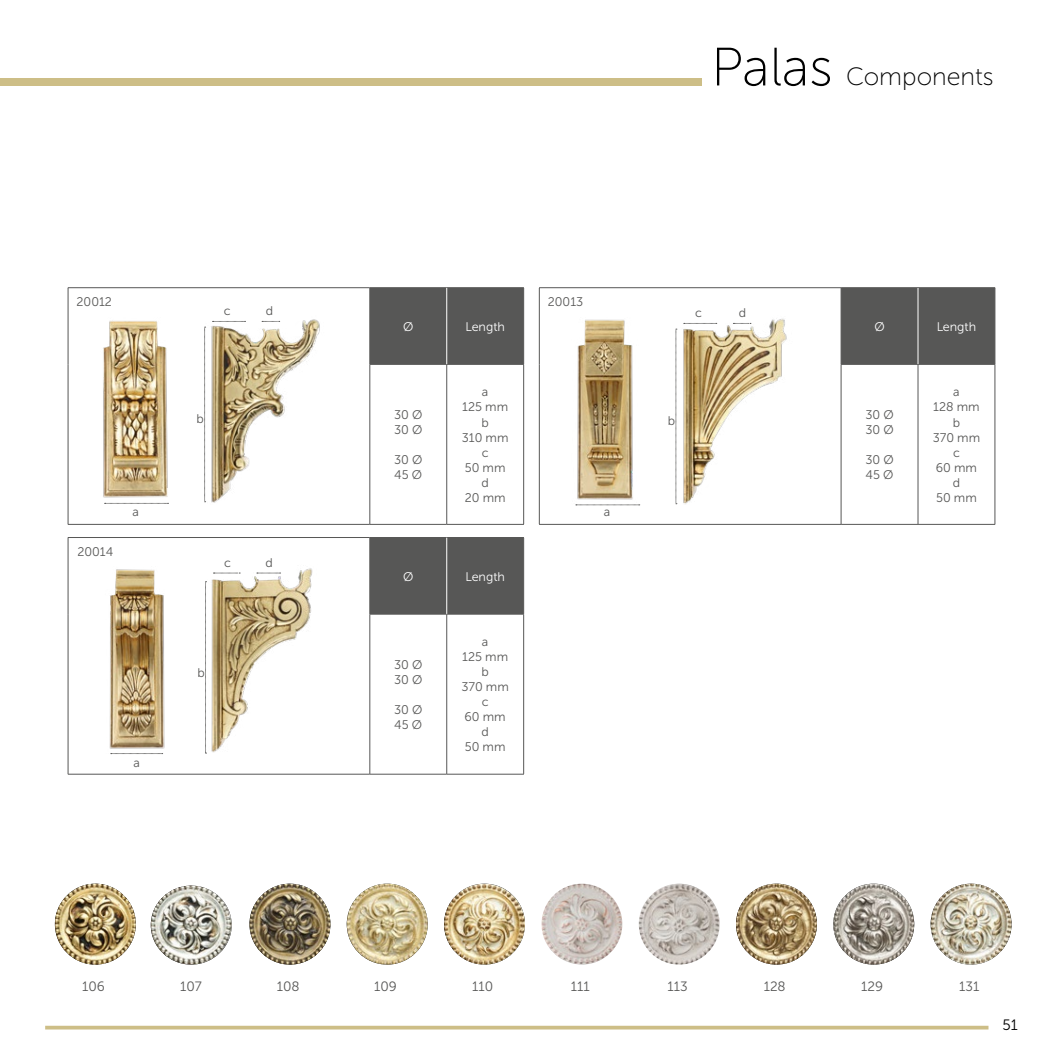
<style>
.page{position:relative;width:1063px;height:1063px;background:#fff}
.page>*{position:absolute;margin:0;border:0;box-sizing:border-box;transform-origin:0 0}
.t1{font:25px "Museo Sans Cyrl 100";color:#000}
.t2{font:15px "Museo Sans Cyrl 300";color:#000}
.t3{font:13.5px "Museo Sans 300";color:#575756}
.t4{font:12.5px/15px "Museo Sans Cyrl 300";color:#575756}
.t5{font:12.5px "Museo Sans Cyrl 300";color:#fff}
.s1{font-size:53.88px}
</style>
<div class="page">
<svg style="left:45px;top:1026px;width:943px;height:4px;background:#d3c595"></svg>
<div style="left:371px;top:538px;width:152px;height:76px;background:#575756"></div>
<hr style="left:68px;top:537px;width:302px;height:1px;background:#575756">
<hr style="left:68px;top:538px;width:1px;height:76px;background:#575756">
<hr style="left:68px;top:614px;width:1px;height:160px;background:#575756">
<hr style="left:370px;top:537px;width:77px;height:1px;background:#575756">
<hr style="left:370px;top:538px;width:1px;height:76px;background:#575756">
<hr style="left:447px;top:537px;width:77px;height:1px;background:#575756">
<hr style="left:370px;top:614px;width:77px;height:1px;background:#575756">
<hr style="left:370px;top:614px;width:1px;height:160px;background:#575756">
<hr style="left:447px;top:614px;width:77px;height:1px;background:#575756">
<hr style="left:446px;top:614px;width:1px;height:160px;background:#575756">
<hr style="left:523px;top:614px;width:1px;height:160px;background:#575756">
<hr style="left:68px;top:774px;width:302px;height:1px;background:#575756">
<hr style="left:370px;top:774px;width:77px;height:1px;background:#575756">
<hr style="left:447px;top:774px;width:77px;height:1px;background:#575756">
<hr style="left:446px;top:538px;width:1px;height:76px;background:#fff">
<hr style="left:523px;top:538px;width:1px;height:76px;background:#575756">
<div style="left:0;top:78px;width:702px;height:7px;background:#cdbe87"></div>
<img style="left:541px;top:884px;width:81px;height:81px;border-radius:40px">
<img style="left:639px;top:884px;width:81px;height:81px;border-radius:40px">
<img style="left:736px;top:884px;width:81px;height:81px;border-radius:40px">
<img style="left:833px;top:884px;width:81px;height:81px;border-radius:40px">
<img style="left:931px;top:884px;width:81px;height:81px;border-radius:40px">
<img style="left:55px;top:884px;width:81px;height:81px;border-radius:40px">
<img style="left:151px;top:886px;width:81px;height:79px">
<img style="left:250px;top:884px;width:80px;height:81px;border-radius:40px">
<img style="left:444px;top:884px;width:81px;height:81px;border-radius:40px">
<img style="left:347px;top:884px;width:81px;height:81px;border-radius:40px">
<div style="left:371px;top:288px;width:152px;height:76px;background:#575756"></div>
<hr style="left:68px;top:287px;width:302px;height:1px;background:#575756">
<hr style="left:68px;top:288px;width:1px;height:76px;background:#575756">
<hr style="left:68px;top:364px;width:1px;height:160px;background:#575756">
<hr style="left:370px;top:287px;width:77px;height:1px;background:#575756">
<hr style="left:370px;top:288px;width:1px;height:76px;background:#575756">
<hr style="left:447px;top:287px;width:77px;height:1px;background:#575756">
<hr style="left:370px;top:364px;width:77px;height:1px;background:#575756">
<hr style="left:370px;top:365px;width:1px;height:159px;background:#575756">
<hr style="left:447px;top:364px;width:77px;height:1px;background:#575756">
<hr style="left:446px;top:365px;width:1px;height:159px;background:#575756">
<hr style="left:523px;top:365px;width:1px;height:159px;background:#575756">
<hr style="left:68px;top:524px;width:302px;height:1px;background:#575756">
<hr style="left:370px;top:524px;width:77px;height:1px;background:#575756">
<hr style="left:447px;top:524px;width:77px;height:1px;background:#575756">
<hr style="left:446px;top:288px;width:1px;height:76px;background:#fff">
<hr style="left:523px;top:288px;width:1px;height:76px;background:#575756">
<img style="left:103px;top:320px;width:66px;height:184px">
<svg style="left:105px;top:503px;width:64px;height:1px"></svg>
<img style="left:211px;top:319px;width:109px;height:184px">
<svg style="left:204px;top:327px;width:2px;height:175px"></svg>
<svg style="left:213px;top:321px;width:33px;height:1px"></svg>
<svg style="left:262px;top:321px;width:18px;height:1px"></svg>
<div style="left:842px;top:288px;width:153px;height:76px;background:#575756"></div>
<hr style="left:539px;top:287px;width:302px;height:1px;background:#575756">
<hr style="left:539px;top:288px;width:1px;height:76px;background:#575756">
<hr style="left:539px;top:364px;width:1px;height:160px;background:#575756">
<hr style="left:841px;top:287px;width:77px;height:1px;background:#575756">
<hr style="left:841px;top:288px;width:1px;height:76px;background:#575756">
<hr style="left:918px;top:287px;width:77px;height:1px;background:#575756">
<hr style="left:841px;top:364px;width:77px;height:1px;background:#575756">
<hr style="left:841px;top:365px;width:1px;height:159px;background:#575756">
<hr style="left:918px;top:364px;width:77px;height:1px;background:#575756">
<hr style="left:918px;top:365px;width:1px;height:159px;background:#575756">
<hr style="left:995px;top:365px;width:1px;height:159px;background:#575756">
<hr style="left:539px;top:524px;width:302px;height:1px;background:#575756">
<hr style="left:841px;top:524px;width:77px;height:1px;background:#575756">
<hr style="left:918px;top:524px;width:77px;height:1px;background:#575756">
<hr style="left:918px;top:288px;width:1px;height:76px;background:#fff">
<hr style="left:995px;top:288px;width:1px;height:76px;background:#575756">
<svg style="left:576px;top:505px;width:64px;height:1px"></svg>
<img style="left:575px;top:319px;width:64px;height:186px">
<img style="left:677px;top:318px;width:110px;height:186px">
<svg style="left:676px;top:329px;width:1px;height:175px"></svg>
<svg style="left:684px;top:323px;width:33px;height:1px"></svg>
<svg style="left:733px;top:323px;width:18px;height:1px"></svg>
<img style="left:109px;top:569px;width:56px;height:180px">
<svg style="left:111px;top:753px;width:52px;height:1px"></svg>
<img style="left:211px;top:568px;width:102px;height:185px">
<svg style="left:205px;top:581px;width:2px;height:173px"></svg>
<svg style="left:213px;top:573px;width:27px;height:1px"></svg>
<svg style="left:257px;top:573px;width:24px;height:1px"></svg>
<p class="t4" style="left:77px;top:294px;width:37px">20012</p>
<p class="t4" style="left:77px;top:544px;width:37px">20014</p>
<p class="t4" style="left:133px;top:505px;width:8px">a</p>
<p class="t4" style="left:133px;top:755px;width:8px">a</p>
<p class="t4" style="left:224px;top:303px;width:8px">c</p>
<p class="t4" style="left:266px;top:303px;width:9px">d</p>
<p class="t4" style="left:197px;top:411px;width:9px">b</p>
<p class="t4" style="left:224px;top:555px;width:8px">c</p>
<p class="t4" style="left:265px;top:555px;width:9px">d</p>
<p class="t4" style="left:197px;top:666px;width:9px">b</p>
<h1 class="t1" style="left:711px;top:64px;width:284px"><span class="s1">Palas</span> Components</h1>
<p class="t5" style="left:403px;top:320px;width:12px">Ø</p>
<p class="t5" style="left:466px;top:320px;width:41px">Length</p>
<p class="t4" style="left:394px;top:407px;width:30px">30 Ø<br>30 Ø</p>
<p class="t4" style="left:394px;top:452px;width:30px">30 Ø<br>45 Ø</p>
<p class="t4" style="left:462px;top:385px;width:48px;text-align:center">a<br>125 mm b<br>310 mm c<br>50 mm d<br>20 mm</p>
<p class="t5" style="left:403px;top:569px;width:12px">Ø</p>
<p class="t5" style="left:466px;top:569px;width:41px">Length</p>
<p class="t4" style="left:394px;top:657px;width:30px">30 Ø<br>30 Ø</p>
<p class="t4" style="left:394px;top:702px;width:30px">30 Ø<br>45 Ø</p>
<p class="t4" style="left:461px;top:635px;width:49px;text-align:center">a<br>125 mm b<br>370 mm c<br>60 mm d<br>50 mm</p>
<p class="t4" style="left:548px;top:294px;width:37px">20013</p>
<p class="t4" style="left:604px;top:505px;width:8px">a</p>
<p class="t4" style="left:695px;top:305px;width:8px">c</p>
<p class="t4" style="left:739px;top:305px;width:9px">d</p>
<p class="t4" style="left:668px;top:413px;width:9px">b</p>
<p class="t5" style="left:874px;top:320px;width:12px">Ø</p>
<p class="t5" style="left:937px;top:320px;width:41px">Length</p>
<p class="t4" style="left:865px;top:407px;width:30px">30 Ø<br>30 Ø</p>
<p class="t4" style="left:865px;top:452px;width:30px">30 Ø<br>45 Ø</p>
<p class="t4" style="left:933px;top:385px;width:49px;text-align:center">a<br>128 mm b<br>370 mm c<br>60 mm d<br>50 mm</p>
<p class="t3" style="left:82px;top:979px;width:24px">106</p>
<p class="t3" style="left:180px;top:979px;width:23px">107</p>
<p class="t3" style="left:277px;top:979px;width:24px">108</p>
<p class="t3" style="left:374px;top:979px;width:24px">109</p>
<p class="t3" style="left:472px;top:979px;width:23px">110</p>
<p class="t3" style="left:571px;top:979px;width:20px">111</p>
<p class="t3" style="left:667px;top:979px;width:22px">113</p>
<p class="t3" style="left:764px;top:979px;width:24px">128</p>
<p class="t3" style="left:861px;top:979px;width:23px">129</p>
<p class="t3" style="left:959px;top:979px;width:22px">131</p>
<p class="t2" style="left:1002px;top:1016px;width:17px">51</p>
</div>
